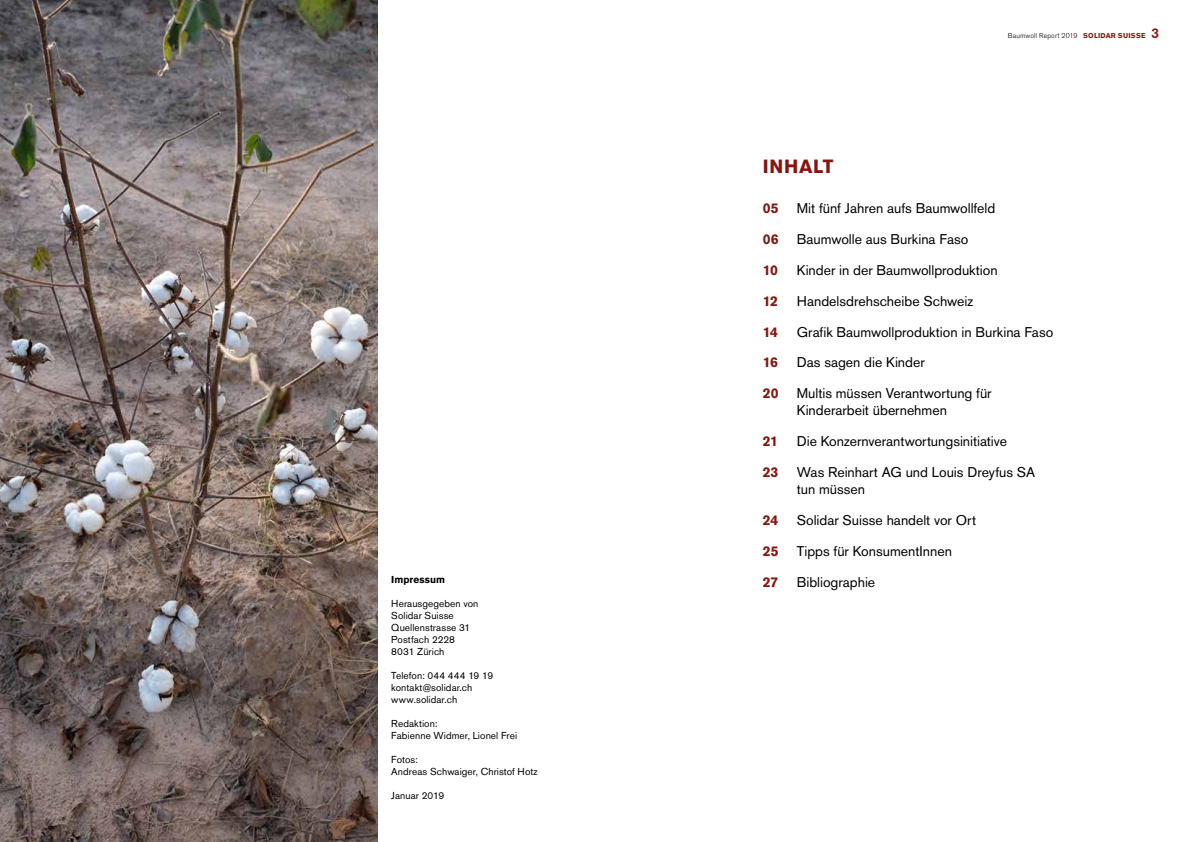
<style>
.page{position:relative;width:1191px;height:842px;background:#fff}
.page>*{position:absolute;margin:0;border:0;box-sizing:border-box;transform-origin:0 0}
.t1{font:700 19px "Akzidenz Grotesk BE";letter-spacing:.035em;color:#84160e}
.t2{font:14px/16.8px "Akzidenz Grotesk BE";color:#000}
.t3{font:700 14px "Akzidenz Grotesk BE";letter-spacing:-.005em;color:#84160e}
.t4{font:10px/12px "Akzidenz Grotesk BE";letter-spacing:.01em;color:#000}
.t5{font:700 10px "Akzidenz Grotesk BE";letter-spacing:.005em;color:#000}
.t6{font:300 7px "Akzidenz Grotesk BE";letter-spacing:.015em;color:#000}
.s1{font-weight:700;color:#84160e}
.s2{font-weight:500;font-size:14px;color:#84160e}
</style>
<div class="page">
<img style="left:0;top:0;width:377px;height:842px">
<p class="t6" style="left:1008px;top:32px;width:153px">Baumwoll Report 2019 <span class="s1">SOLIDAR SUISSE</span> <span class="s2">3</span></p>
<h1 class="t1" style="left:763px;top:155px;width:72px">INHALT</h1>
<p class="t3" style="left:763px;top:200px;width:17px">05</p>
<p class="t2" style="left:797px;top:199px;width:200px">Mit fünf Jahren aufs Baumwollfeld</p>
<p class="t3" style="left:763px;top:231px;width:17px">06</p>
<p class="t2" style="left:797px;top:230px;width:173px">Baumwolle aus Burkina Faso</p>
<p class="t3" style="left:763px;top:262px;width:17px">10</p>
<p class="t2" style="left:797px;top:261px;width:202px">Kinder in der Baumwollproduktion</p>
<p class="t3" style="left:763px;top:293px;width:17px">12</p>
<p class="t2" style="left:797px;top:292px;width:178px">Handelsdrehscheibe Schweiz</p>
<p class="t3" style="left:763px;top:323px;width:17px">14</p>
<p class="t2" style="left:797px;top:323px;width:258px">Grafik Baumwollproduktion in Burkina Faso</p>
<p class="t3" style="left:763px;top:354px;width:17px">16</p>
<p class="t2" style="left:797px;top:354px;width:129px">Das sagen die Kinder</p>
<p class="t3" style="left:763px;top:385px;width:17px">20</p>
<p class="t2" style="left:797px;top:385px;width:196px">Multis müssen Verantwortung für<br>Kinderarbeit übernehmen</p>
<p class="t3" style="left:763px;top:433px;width:17px">21</p>
<p class="t2" style="left:797px;top:433px;width:212px">Die Konzernverantwortungsinitiative</p>
<p class="t3" style="left:763px;top:464px;width:17px">23</p>
<p class="t2" style="left:797px;top:464px;width:240px">Was Reinhart AG und Louis Dreyfus SA tun müssen</p>
<p class="t3" style="left:763px;top:512px;width:17px">24</p>
<p class="t2" style="left:797px;top:512px;width:181px">Solidar Suisse handelt vor Ort</p>
<p class="t3" style="left:763px;top:543px;width:17px">25</p>
<p class="t2" style="left:797px;top:543px;width:157px">Tipps für KonsumentInnen</p>
<p class="t5" style="left:391px;top:574px;width:55px">Impressum</p>
<p class="t3" style="left:763px;top:574px;width:17px">27</p>
<p class="t2" style="left:797px;top:574px;width:80px">Bibliographie</p>
<p class="t4" style="left:391px;top:598px;width:89px">Herausgegeben von<br>Solidar Suisse<br>Quellenstrasse 31<br>Postfach 2228<br>8031 Zürich</p>
<p class="t4" style="left:391px;top:670px;width:103px">Telefon: 044 444 19 19 kontakt@solidar.ch www.solidar.ch</p>
<p class="t4" style="left:391px;top:718px;width:127px">Redaktion:<br>Fabienne Widmer, Lionel Frei</p>
<p class="t4" style="left:391px;top:754px;width:148px">Fotos:<br>Andreas Schwaiger, Christof Hotz</p>
<p class="t4" style="left:391px;top:790px;width:54px">Januar 2019</p>
</div>
